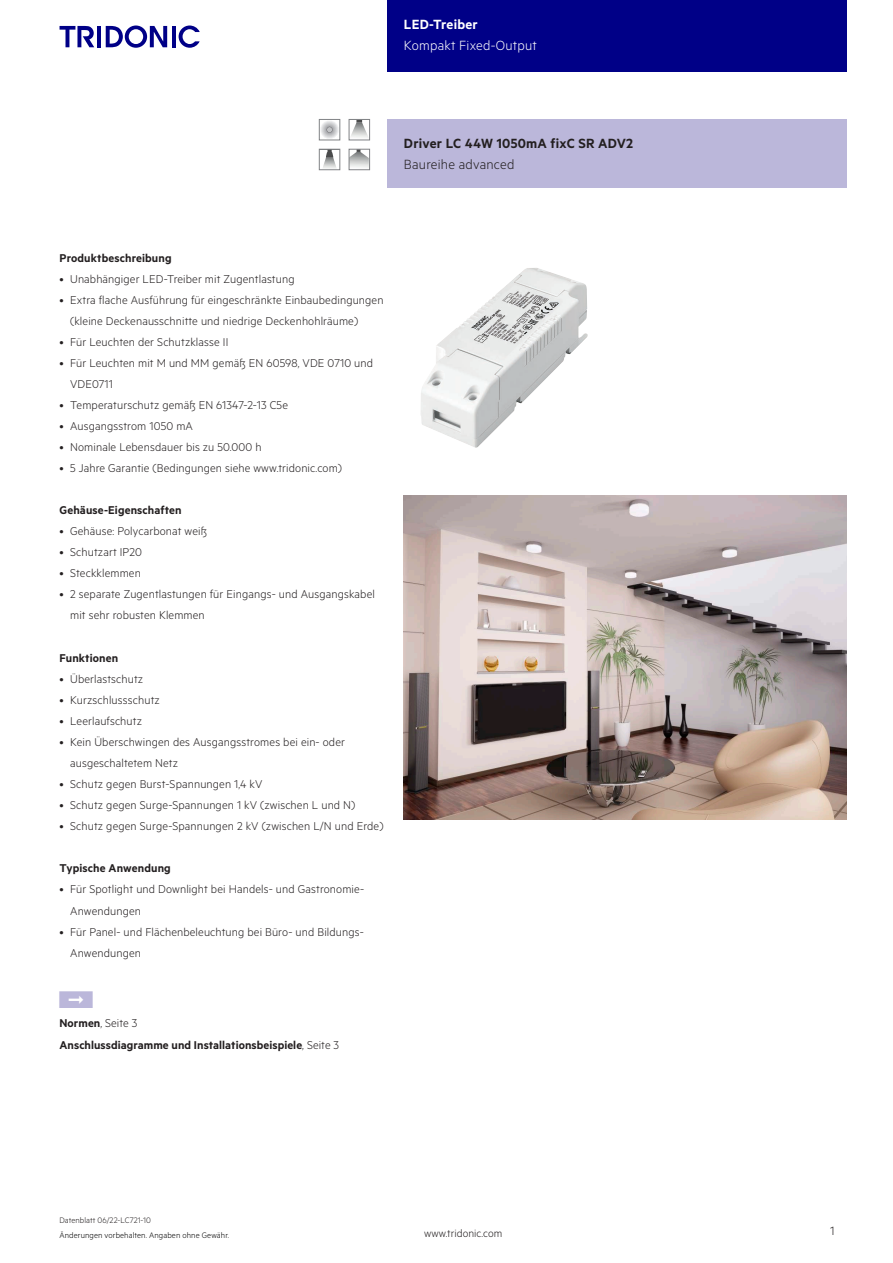
<style>
.page{position:relative;width:893px;height:1263px;background:#fff}
.page>*{position:absolute;margin:0;border:0;box-sizing:border-box;transform-origin:0 0}
.t1{font:15px "Tridonic Metric Print Semi";letter-spacing:.015em;color:#231f20}
.t2{font:15px "Tridonic Metric Print Light";letter-spacing:.015em;color:#fff}
.t3{font:15px "Tridonic Metric Print Light";letter-spacing:.015em;color:#231f20}
.t4{font:15px "Tridonic Metric Print Semi";letter-spacing:.015em;color:#fff}
.t5{font:13.5px "Tridonic Metric Print Light";color:#231f20}
.t6{font:12.75px/21px "Tridonic Metric Print Light";letter-spacing:.01em;color:#231f20}
.t7{font:12.75px "Tridonic Metric Print Semi";letter-spacing:.01em;color:#231f20}
.t8{font:12px "Tridonic Metric Print Light";letter-spacing:.005em;color:#231f20}
.t9{font:9px "Tridonic Metric Print Light";letter-spacing:.01em;color:#000}
.t10{font:9px "Tridonic Metric Print Light";letter-spacing:.005em;color:#231f20}
.s1{font-family:"Tridonic Metric Print Semi"}
.s2{font-family:"Tridonic Metric Print Light"}
</style>
<div class="page">
<div style="left:387px;top:0;width:459px;height:72px;background:#000087"></div>
<hr style="left:97px;top:26px;width:4px;height:21px;background:#000087">
<svg style="left:106px;top:26px;width:61px;height:22px"></svg>
<hr style="left:172px;top:26px;width:3px;height:21px;background:#000087">
<svg style="left:179px;top:26px;width:21px;height:22px"></svg>
<svg style="left:60px;top:26px;width:34px;height:21px"></svg>
<div style="left:387px;top:119px;width:459px;height:68px;background:#bbb7da"></div>
<img style="left:421px;top:268px;width:167px;height:180px">
<img style="left:404px;top:495px;width:442px;height:324px">
<svg style="left:349px;top:121px;width:21px;height:20px"></svg>
<div style="left:349px;top:119px;width:21px;height:21px;border:1px solid #808285"></div>
<svg style="left:351px;top:151px;width:17px;height:17px"></svg>
<div style="left:349px;top:149px;width:21px;height:21px;border:1px solid #808285"></div>
<div style="left:320px;top:121px;width:19px;height:18px;background:#f3f4f4;border-radius:50%"></div>
<div style="left:321px;top:121px;width:17px;height:18px;background:#ededef;border-radius:50%"></div>
<div style="left:321px;top:121px;width:17px;height:17px;background:#e8e9ea;border-radius:50%"></div>
<div style="left:321px;top:122px;width:17px;height:16px;background:#e6e7e8;border-radius:50%"></div>
<div style="left:322px;top:122px;width:16px;height:16px;background:#e4e5e7;border-radius:50%"></div>
<div style="left:322px;top:122px;width:15px;height:16px;background:#e0e1e3;border-radius:50%"></div>
<div style="left:322px;top:122px;width:15px;height:15px;background:#dadbdd;border-radius:50%"></div>
<div style="left:322px;top:123px;width:15px;height:14px;background:#d5d6d8;border-radius:50%"></div>
<div style="left:323px;top:123px;width:14px;height:14px;background:#d1d2d4;border-radius:50%"></div>
<div style="left:323px;top:124px;width:13px;height:12px;background:#c9cacc;border-radius:50%"></div>
<div style="left:324px;top:124px;width:11px;height:12px;background:#c5c6c8;border-radius:50%"></div>
<div style="left:324px;top:124px;width:11px;height:11px;background:#bebfc1;border-radius:50%"></div>
<div style="left:325px;top:125px;width:10px;height:10px;background:#bebfc1;border-radius:50%"></div>
<div style="left:325px;top:125px;width:9px;height:10px;background:#babbbe;border-radius:50%"></div>
<div style="left:325px;top:125px;width:9px;height:9px;background:#babbbe;border-radius:50%"></div>
<div style="left:325px;top:126px;width:9px;height:8px;background:#aeafb3;border-radius:50%"></div>
<svg style="left:327px;top:127px;width:6px;height:6px"></svg>
<div style="left:319px;top:119px;width:21px;height:21px;border:1px solid #808285"></div>
<img style="left:323px;top:158px;width:13px;height:10px">
<svg style="left:325px;top:151px;width:9px;height:7px"></svg>
<div style="left:319px;top:149px;width:21px;height:21px;border:1px solid #808285"></div>
<p class="t4" style="left:404px;top:15px;width:75px">LED-Treiber</p>
<p class="t2" style="left:404px;top:37px;width:135px">Kompakt Fixed-Output</p>
<p class="t1" style="left:404px;top:134px;width:231px">Driver LC 44W 1050mA fixC SR ADV2</p>
<p class="t3" style="left:404px;top:156px;width:112px">Baureihe advanced</p>
<p class="t7" style="left:60px;top:250px;width:114px">Produktbeschreibung</p>
<p class="t6" style="left:60px;top:268px;width:237px">• Unabhängiger LED-Treiber mit Zugentlastung</p>
<p class="t6" style="left:70px;top:289px;width:315px;text-indent:-11px">• Extra flache Ausführung für eingeschränkte Einbaubedingungen (kleine Deckenausschnitte und niedrige Deckenhohlräume)</p>
<p class="t6" style="left:60px;top:331px;width:170px">• Für Leuchten der Schutzklasse II</p>
<p class="t6" style="left:70px;top:352px;width:304px;text-indent:-11px">• Für Leuchten mit M und MM gemäß EN 60598, VDE 0710 und<br>VDE0711</p>
<p class="t6" style="left:60px;top:394px;width:230px">• Temperaturschutz gemäß EN 61347-2-13 C5e</p>
<p class="t6" style="left:60px;top:415px;width:135px">• Ausgangsstrom 1050 mA</p>
<p class="t6" style="left:60px;top:436px;width:203px">• Nominale Lebensdauer bis zu 50.000 h</p>
<p class="t6" style="left:60px;top:457px;width:284px">• 5 Jahre Garantie (Bedingungen siehe www.tridonic.com)</p>
<p class="t7" style="left:60px;top:502px;width:124px">Gehäuse-Eigenschaften</p>
<p class="t6" style="left:60px;top:520px;width:149px">• Gehäuse: Polycarbonat weiß</p>
<p class="t6" style="left:60px;top:541px;width:84px">• Schutzart IP20</p>
<p class="t6" style="left:60px;top:562px;width:83px">• Steckklemmen</p>
<p class="t6" style="left:70px;top:583px;width:306px;text-indent:-11px">• 2 separate Zugentlastungen für Eingangs- und Ausgangskabel mit sehr robusten Klemmen</p>
<p class="t7" style="left:60px;top:650px;width:60px">Funktionen</p>
<p class="t6" style="left:60px;top:668px;width:85px">• Überlastschutz</p>
<p class="t6" style="left:60px;top:689px;width:102px">• Kurzschlussschutz</p>
<p class="t6" style="left:60px;top:710px;width:84px">• Leerlaufschutz</p>
<p class="t6" style="left:70px;top:731px;width:276px;text-indent:-11px">• Kein Überschwingen des Ausgangsstromes bei ein- oder ausgeschaltetem Netz</p>
<p class="t6" style="left:60px;top:773px;width:204px">• Schutz gegen Burst-Spannungen 1,4 kV</p>
<p class="t6" style="left:60px;top:794px;width:297px">• Schutz gegen Surge-Spannungen 1 kV (zwischen L und N)</p>
<p class="t6" style="left:60px;top:815px;width:325px">• Schutz gegen Surge-Spannungen 2 kV (zwischen L/N und Erde)</p>
<p class="t7" style="left:60px;top:860px;width:113px">Typische Anwendung</p>
<p class="t6" style="left:70px;top:878px;width:296px;text-indent:-11px">• Für Spotlight und Downlight bei Handels- und Gastronomie-<br>Anwendungen</p>
<p class="t6" style="left:70px;top:921px;width:295px;text-indent:-11px">• Für Panel- und Flächenbeleuchtung bei Büro- und Bildungs-<br>Anwendungen</p>
<p class="t6" style="left:60px;top:1012px;width:79px"><span class="s1">Normen</span>, Seite 3</p>
<p class="t7" style="left:60px;top:1037px;width:281px">Anschlussdiagramme und Installationsbeispiele<span class="s2">, Seite 3</span></p>
<p class="t10" style="left:60px;top:1215px;width:93px">Datenblatt 06/22-LC721-10</p>
<p class="t9" style="left:60px;top:1229px;width:171px">Änderungen vorbehalten. Angaben ohne Gewähr.</p>
<p class="t8" style="left:424px;top:1227px;width:80px">www.tridonic.com</p>
<p class="t5" style="left:830px;top:1223px;width:6px">1</p>
</div>
